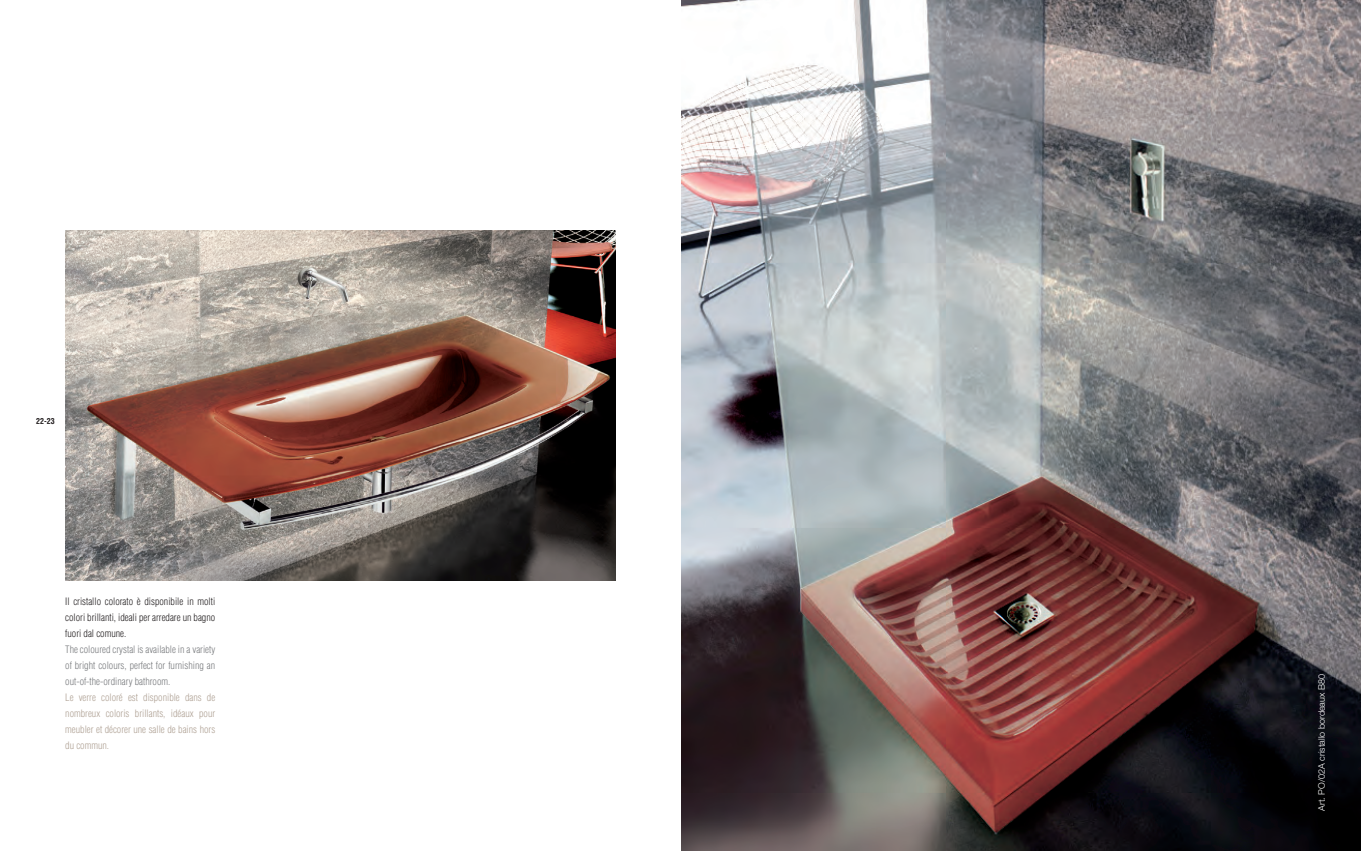
<style>
.page{position:relative;width:1361px;height:851px;background:#fff}
.page>*{position:absolute;margin:0;border:0;box-sizing:border-box;transform-origin:0 0}
.t1{font:300 condensed 10px/16px "Helvetica";color:#afa194;text-align:justify}
.t2{font:300 condensed 10px/16px "Helvetica";color:#787a7d;text-align:justify}
.t3{font:300 condensed 10px/16px "Helvetica";color:#231f20;text-align:justify}
.t4{font:300 9px "Helvetica Neue";color:#fff}
.t5{font:700 condensed 8px "Helvetica";color:#231f20}
</style>
<div class="page">
<img style="left:681px;top:0;width:680px;height:850px">
<img style="left:65px;top:230px;width:550px;height:351px">
<p class="t5" style="left:36px;top:416px;width:20px">22-23</p>
<p class="t3" style="left:65px;top:593px;width:152px">Il cristallo colorato è disponibile in molti colori brillanti, ideali per arredare un bagno fuori dal comune.</p>
<p class="t2" style="left:65px;top:641px;width:151px">The coloured crystal is available in a variety of bright colours, perfect for furnishing an out-of-the-ordinary bathroom.</p>
<p class="t1" style="left:65px;top:689px;width:152px">Le verre coloré est disponible dans de nombreux coloris brillants, idéaux pour meubler et décorer une salle de bains hors du commun.</p>
<p class="t4" style="left:1316px;top:810px;width:138px;rotate:-90deg">Art. PO/02A cristallo bordeaux B80</p>
</div>
